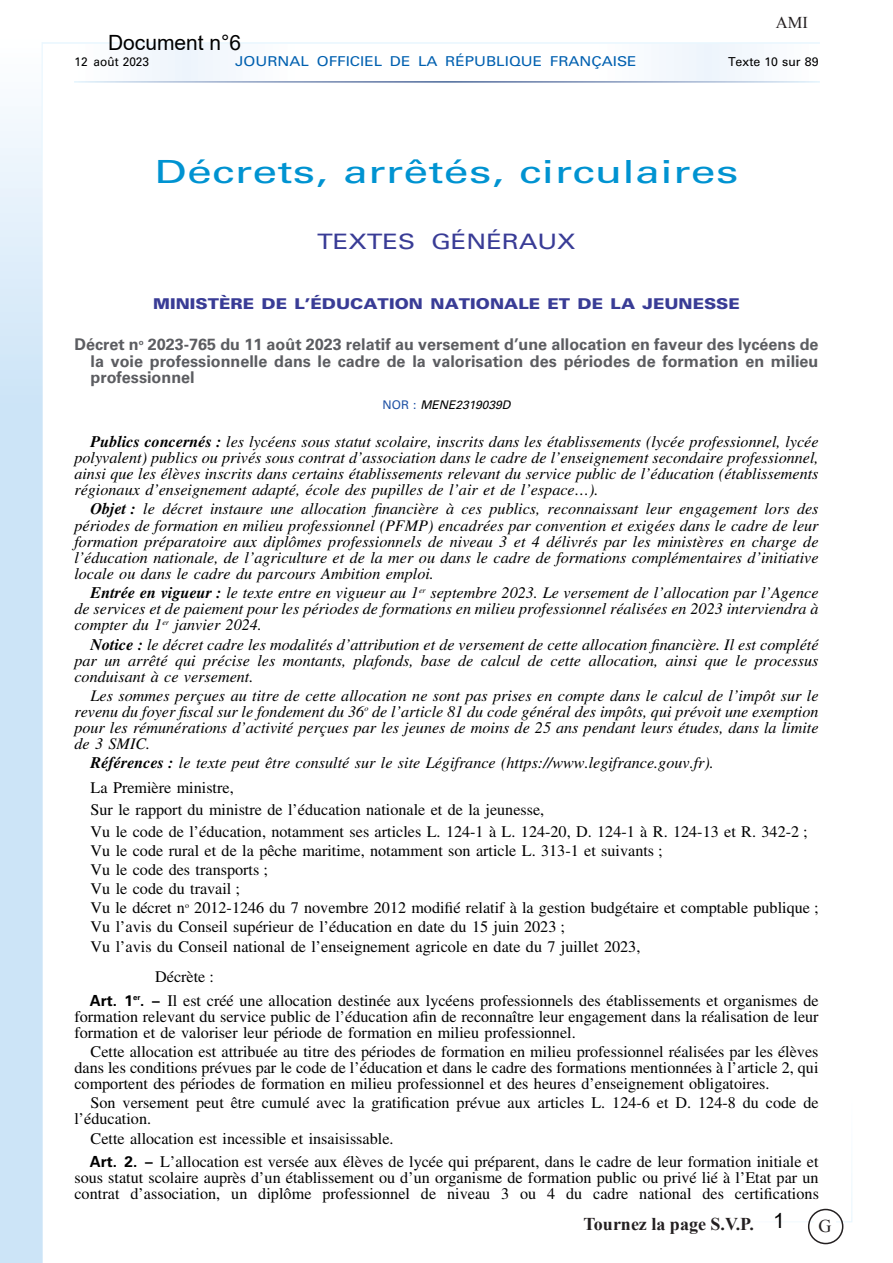
<style>
.page{position:relative;width:893px;height:1263px;background:#fff}
.page>*{position:absolute;margin:0;border:0;box-sizing:border-box;transform-origin:0 0}
.t1{font:31.95px "Univers LT Std";letter-spacing:.005em;color:#0093d1;scale:1.4 1}
.t2{font:21.3px "Univers LT Std";color:#393c96;scale:1.2 1}
.t3{font:21px "Arial";color:#000}
.t4{font:700 18px "Times New Roman";color:#231f20}
.t5{font:18px "Times New Roman";color:#231f20}
.t6{font:16.5px "Times New Roman";color:#231f20}
.t7{font:italic 16.2px/16.2px "Times LT Std";color:#000;text-align:justify}
.t8{font:16.2px/19px "Times LT Std";color:#000}
.t9{font:700 16.2px/16.2px "Univers LT Std";color:#5c5d61;text-align:justify}
.t10{font:900 14.85px "Univers LT Std";color:#393c96;scale:1.14 1}
.t11{font:13.65px "Univers LT Std";color:#0060b0;scale:1.13 1}
.t12{font:12.3px "Univers LT Std";color:#000}
.t13{font:italic 11.85px "Univers LT Std";color:#000}
.s1{font-style:normal;color:#2053a6}
.s2{font-weight:700}
.s3{font-style:normal}
.s4{font-family:"Univers LT Std";font-weight:700;font-size:15.3px}
</style>
<div class="page">
<img style="left:0;top:42px;width:852px;height:1221px">
<div style="left:808px;top:1209px;width:35px;height:35px;border:2px solid #231f20;border-radius:50%"></div>
<div style="left:814px;top:1215px;width:22px;height:22px;background:#fff"></div>
<p class="t3" style="left:108px;top:28px;width:135px">Document n°6</p>
<p class="t6" style="left:776px;top:12px;width:34px">AMI</p>
<p class="t12" style="left:74px;top:54px;width:76px">12 août 2023</p>
<p class="t11" style="left:235px;top:53px;width:357px">JOURNAL OFFICIEL DE LA RÉPUBLIQUE FRANÇAISE</p>
<p class="t12" style="left:728px;top:54px;width:92px">Texte 10 sur 89</p>
<p class="t1" style="left:155px;top:153px;width:418px">Décrets, arrêtés, circulaires</p>
<p class="t2" style="left:317px;top:229px;width:217px">TEXTES GÉNÉRAUX</p>
<p class="t10" style="left:153px;top:294px;width:516px">MINISTÈRE DE L’ÉDUCATION NATIONALE ET DE LA JEUNESSE</p>
<p class="t9" style="left:91px;top:337px;width:729px;text-indent:-16px">Décret n<sup>o</sup> 2023-765 du 11 août 2023 relatif au versement d’une allocation en faveur des lycéens de la voie professionnelle dans le cadre de la valorisation des périodes de formation en milieu professionnel</p>
<p class="t13" style="left:383px;top:398px;width:129px"><span class="s1">NOR :</span> MENE2319039D</p>
<p class="t7" style="left:74px;top:433px;width:746px;text-indent:16px"><span class="s2">Publics concernés :</span> les lycéens sous statut scolaire, inscrits dans les établissements (lycée professionnel, lycée polyvalent) publics ou privés sous contrat d’association dans le cadre de l’enseignement secondaire professionnel, ainsi que les élèves inscrits dans certains établissements relevant du service public de l’éducation (établissements régionaux d’enseignement adapté, école des pupilles de l’air et de l’espace…).</p>
<p class="t7" style="left:74px;top:501px;width:746px;text-indent:16px"><span class="s2">Objet :</span> le décret instaure une allocation financière à ces publics, reconnaissant leur engagement lors des périodes de formation en milieu professionnel (PFMP) encadrées par convention et exigées dans le cadre de leur formation préparatoire aux diplômes professionnels de niveau 3 et 4 délivrés par les ministères en charge de l’éducation nationale, de l’agriculture et de la mer ou dans le cadre de formations complémentaires d’initiative locale ou dans le cadre du parcours Ambition emploi.</p>
<p class="t7" style="left:74px;top:585px;width:746px;text-indent:16px"><span class="s2">Entrée en vigueur :</span> le texte entre en vigueur au 1<sup>er</sup> septembre 2023. Le versement de l’allocation par l’Agence de services et de paiement pour les périodes de formations en milieu professionnel réalisées en 2023 interviendra à compter du 1<sup>er</sup> janvier 2024.</p>
<p class="t7" style="left:74px;top:636px;width:746px;text-indent:16px"><span class="s2">Notice :</span> le décret cadre les modalités d’attribution et de versement de cette allocation financière. Il est complété par un arrêté qui précise les montants, plafonds, base de calcul de cette allocation, ainsi que le processus conduisant à ce versement.</p>
<p class="t7" style="left:74px;top:687px;width:746px;text-indent:16px">Les sommes perçues au titre de cette allocation ne sont pas prises en compte dans le calcul de l’impôt sur le revenu du foyer fiscal sur le fondement du 36<sup>o</sup> de l’article 81 du code général des impôts, qui prévoit une exemption pour les rémunérations d’activité perçues par les jeunes de moins de 25 ans pendant leurs études, dans la limite de 3 SMIC.</p>
<p class="t7" style="left:91px;top:750px;width:625px;line-height:24.9px"><span class="s2">Références :</span> le texte peut être consulté sur le site Légifrance (https://www.legifrance.gouv.fr).<br><span class="s3">La Première ministre,</span></p>
<p class="t8" style="left:91px;top:799px;width:719px;line-height:22px">Sur le rapport du ministre de l’éducation nationale et de la jeunesse,<br>Vu le code de l’éducation, notamment ses articles L. 124-1 à L. 124-20, D. 124-1 à R. 124-13 et R. 342-2 ;</p>
<p class="t8" style="left:91px;top:841px;width:729px">Vu le code rural et de la pêche maritime, notamment son article L. 313-1 et suivants ;<br>Vu le code des transports ;<br>Vu le code du travail ;<br>Vu le décret n<sup>o</sup> 2012-1246 du 7 novembre 2012 modifié relatif à la gestion budgétaire et comptable publique ; Vu l’avis du Conseil supérieur de l’éducation en date du 15 juin 2023 ;<br>Vu l’avis du Conseil national de l’enseignement agricole en date du 7 juillet 2023,</p>
<p class="t8" style="left:90px;top:965px;width:730px;line-height:23.4px;text-indent:65px">Décrète :<br><span class="s4">Art. 1</span><sup>er</sup><span class="s4">. –</span> Il est créé une allocation destinée aux lycéens professionnels des établissements et organismes de</p>
<p class="t8" style="left:74px;top:1008px;width:746px;line-height:16.2px">formation relevant du service public de l’éducation afin de reconnaître leur engagement dans la réalisation de leur formation et de valoriser leur période de formation en milieu professionnel.</p>
<p class="t8" style="left:74px;top:1043px;width:746px;line-height:16.2px;text-align:justify;text-indent:16px">Cette allocation est attribuée au titre des périodes de formation en milieu professionnel réalisées par les élèves dans les conditions prévues par le code de l’éducation et dans le cadre des formations mentionnées à l’article 2, qui comportent des périodes de formation en milieu professionnel et des heures d’enseignement obligatoires.</p>
<p class="t8" style="left:74px;top:1095px;width:746px;line-height:16.2px;text-indent:16px">Son versement peut être cumulé avec la gratification prévue aux articles L. 124-6 et D. 124-8 du code de l’éducation.</p>
<p class="t8" style="left:90px;top:1126px;width:730px;line-height:23.4px">Cette allocation est incessible et insaisissable.<br><span class="s4">Art. 2. –</span> L’allocation est versée aux élèves de lycée qui préparent, dans le cadre de leur formation initiale et</p>
<p class="t8" style="left:74px;top:1169px;width:746px;line-height:16.2px">sous statut scolaire auprès d’un établissement ou d’un organisme de formation public ou privé lié à l’Etat par un contrat d’association, un diplôme professionnel de niveau 3 ou 4 du cadre national des certifications</p>
<p class="t3" style="left:773px;top:1206px;width:13px">1</p>
<p class="t4" style="left:584px;top:1211px;width:172px">Tournez la page S.V.P.</p>
<p class="t5" style="left:818px;top:1214px;width:14px">G</p>
</div>
